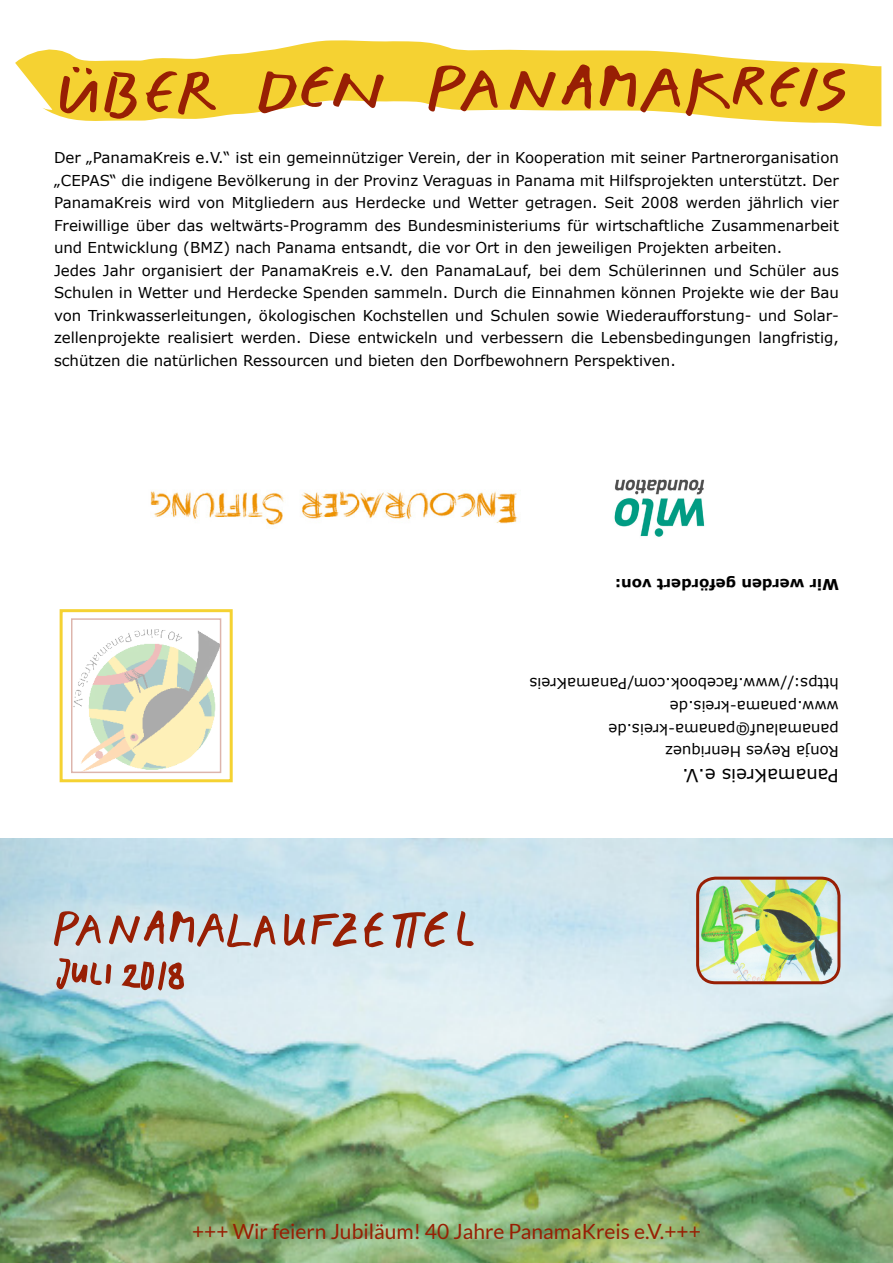
<style>
.page{position:relative;width:893px;height:1263px;background:#fff}
.page>*{position:absolute;margin:0;border:0;box-sizing:border-box;transform-origin:0 0}
.t1{font:21px "Lato";color:#981f04}
.t2{font:18px "Verdana";color:#000}
.t3{font:15px/22.5px "Verdana";color:#000}
.t4{font:700 15px "Verdana";color:#000}
</style>
<div class="page">
<img style="left:0;top:838px;width:893px;height:425px">
<svg style="left:15px;top:40px;width:867px;height:87px"></svg>
<svg style="left:509px;top:64px;width:83px;height:46px;background:#d69622"></svg>
<svg style="left:428px;top:65px;width:70px;height:47px;background:#d6972c"></svg>
<svg style="left:258px;top:65px;width:126px;height:49px"></svg>
<svg style="left:146px;top:71px;width:70px;height:44px;background:#d69722"></svg>
<svg style="left:599px;top:65px;width:247px;height:52px;background:#dca32e"></svg>
<svg style="left:104px;top:72px;width:34px;height:47px;background:#cb821d"></svg>
<svg style="left:60px;top:66px;width:37px;height:48px;background:#d18d20"></svg>
<svg style="left:393px;top:911px;width:55px;height:37px;background:#bc9e99"></svg>
<svg style="left:364px;top:912px;width:20px;height:36px"></svg>
<svg style="left:457px;top:911px;width:17px;height:36px"></svg>
<svg style="left:284px;top:913px;width:21px;height:33px"></svg>
<svg style="left:311px;top:912px;width:46px;height:35px;background:#ba9b96"></svg>
<img style="left:698px;top:878px;width:141px;height:104px">
<div style="left:696px;top:877px;width:144px;height:107px;border:3px solid #981f04;border-radius:18px"></div>
<svg style="left:54px;top:910px;width:222px;height:162px;background:#b3c7c8"></svg>
<div style="left:60px;top:609px;width:173px;height:173px;border:3px solid #f5d232"></div>
<img style="left:74px;top:629px;width:144px;height:141px">
<img style="left:614px;top:479px;width:91px;height:58px">
<img style="left:150px;top:491px;width:368px;height:34px">
<p class="t3" style="left:54px;top:146px;width:786px">Der „PanamaKreis e.V.“ ist ein gemeinnütziger Verein, der in Kooperation mit seiner Partnerorganisation „CEPAS“ die indigene Bevölkerung in der Provinz Veraguas in Panama mit Hilfsprojekten unterstützt. Der PanamaKreis wird von Mitgliedern aus Herdecke und Wetter getragen. Seit 2008 werden jährlich vier Freiwillige über das weltwärts-Programm des Bundesministeriums für wirtschaftliche Zusammenarbeit und Entwicklung (BMZ) nach Panama entsandt, die vor Ort in den jeweiligen Projekten arbeiten.<br>Jedes Jahr organisiert der PanamaKreis e.V. den PanamaLauf, bei dem Schülerinnen und Schüler aus Schulen in Wetter und Herdecke Spenden sammeln. Durch die Einnahmen können Projekte wie der Bau von Trinkwasserleitungen, ökologischen Kochstellen und Schulen sowie Wiederaufforstung- und Solar&shy;zellenprojekte realisiert werden. Diese entwickeln und verbessern die Lebensbedingungen langfristig, schützen die natürlichen Ressourcen und bieten den Dorfbewohnern Perspektiven.</p>
<p class="t4" style="left:839px;top:594px;width:226px;rotate:-180deg">Wir werden gefördert von:</p>
<p class="t3" style="left:839px;top:763px;width:311px;rotate:-180deg">Ronja Reyes Henriquez panamalauf@panama-kreis.de www.panama-kreis.de https://www.facebook.com/PanamaKreis</p>
<p class="t2" style="left:839px;top:786px;width:158px;rotate:-180deg">PanamaKreis e.V.</p>
<h1 class="t1" style="left:192px;top:1218px;width:510px">+++ Wir feiern Jubiläum! 40 Jahre PanamaKreis e.V.+++</h1>
</div>
